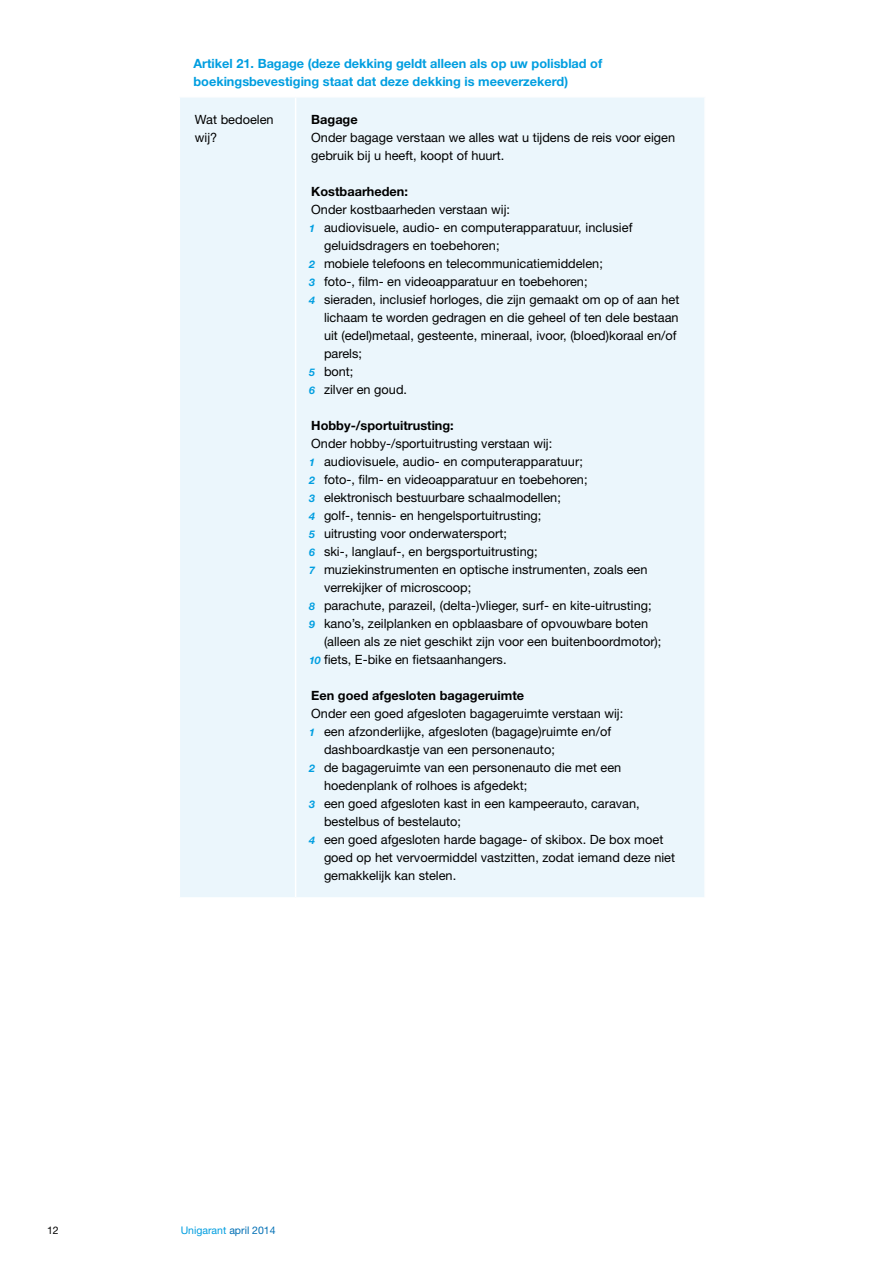
<style>
.page{position:relative;width:893px;height:1263px;background:#fff}
.page>*{position:absolute;margin:0;border:0;box-sizing:border-box;transform-origin:0 0}
.t1{font:12.75px/18px "Helvetica Neue LT Std";color:#000}
.t2{font:700 12.75px/18px "Helvetica Neue";color:#009ee0}
.t3{font:700 12.75px "Helvetica Neue LT Std";color:#000}
.t4{font:10.5px "Helvetica Neue";color:#009ee0}
.t5{font:10.5px "Helvetica Neue";color:#000}
.s1{font-family:"Helvetica Neue";font-weight:700;font-style:italic;font-size:10.5px;color:#009ee0}
.s2{color:#006fb4}
</style>
<div class="page">
<div style="left:180px;top:98px;width:524px;height:799px;background:#ebf6fc"></div>
<hr style="left:295px;top:98px;width:1px;height:799px;background:#fff">
<p class="t2" style="left:193px;top:54px;width:410px">Artikel 21. Bagage (deze dekking geldt alleen als op uw polisblad of boekingsbevestiging staat dat deze dekking is meeverzekerd)</p>
<p class="t1" style="left:195px;top:110px;width:80px">Wat bedoelen wij?</p>
<p class="t3" style="left:311px;top:111px;width:48px">Bagage</p>
<p class="t1" style="left:311px;top:128px;width:365px">Onder bagage verstaan we alles wat u tijdens de reis voor eigen gebruik bij u heeft, koopt of huurt.</p>
<p class="t3" style="left:311px;top:183px;width:98px">Kostbaarheden:</p>
<p class="t1" style="left:311px;top:200px;width:200px">Onder kostbaarheden verstaan wij:</p>
<p class="t1" style="left:309px;top:218px;width:325px"><span class="s1">1</span> audiovisuele, audio- en computerapparatuur, inclusief</p>
<p class="t1" style="left:324px;top:236px;width:177px">geluidsdragers en toebehoren;</p>
<p class="t1" style="left:309px;top:254px;width:295px"><span class="s1">2</span> mobiele telefoons en telecommunicatiemiddelen;</p>
<p class="t1" style="left:309px;top:272px;width:280px"><span class="s1">3</span> foto-, film- en videoapparatuur en toebehoren;</p>
<p class="t1" style="left:309px;top:290px;width:372px"><span class="s1">4</span> sieraden, inclusief horloges, die zijn gemaakt om op of aan het</p>
<p class="t1" style="left:324px;top:308px;width:356px">lichaam te worden gedragen en die geheel of ten dele bestaan</p>
<p class="t1" style="left:324px;top:326px;width:354px">uit (edel)metaal, gesteente, mineraal, ivoor, (bloed)koraal en/of</p>
<p class="t1" style="left:324px;top:344px;width:40px">parels;</p>
<p class="t1" style="left:309px;top:362px;width:46px"><span class="s1">5</span> bont;</p>
<p class="t1" style="left:309px;top:380px;width:99px"><span class="s1">6</span> zilver en goud.</p>
<p class="t3" style="left:311px;top:417px;width:144px">Hobby-/sportuitrusting:</p>
<p class="t1" style="left:311px;top:434px;width:243px">Onder hobby-/sportuitrusting verstaan wij:</p>
<p class="t1" style="left:309px;top:452px;width:275px"><span class="s1">1</span> audiovisuele, audio- en computerapparatuur;</p>
<p class="t1" style="left:309px;top:470px;width:280px"><span class="s1">2</span> foto-, film- en videoapparatuur en toebehoren;</p>
<p class="t1" style="left:309px;top:488px;width:253px"><span class="s1">3</span> elektronisch bestuurbare schaalmodellen;</p>
<p class="t1" style="left:309px;top:506px;width:234px"><span class="s1">4</span> golf-, tennis- en hengelsportuitrusting;</p>
<p class="t1" style="left:309px;top:524px;width:199px"><span class="s1">5</span> uitrusting voor onderwatersport;</p>
<p class="t1" style="left:309px;top:542px;width:230px"><span class="s1">6</span> ski-, langlauf-, en bergsportuitrusting;</p>
<p class="t1" style="left:309px;top:560px;width:340px"><span class="s1">7</span> muziekinstrumenten en optische instrumenten, zoals een</p>
<p class="t1" style="left:324px;top:578px;width:149px">verrekijker of microscoop;</p>
<p class="t1" style="left:309px;top:596px;width:344px"><span class="s1">8</span> parachute, parazeil, (delta-)vlieger, surf- en kite-uitrusting;</p>
<p class="t1" style="left:309px;top:614px;width:341px"><span class="s1">9</span> kano’s, zeilplanken en opblaasbare of opvouwbare boten</p>
<p class="t1" style="left:324px;top:632px;width:339px">(alleen als ze niet geschikt zijn voor een buitenboordmotor);</p>
<p class="t1" style="left:309px;top:650px;width:199px"><span class="s1">10</span> fiets, E-bike en fietsaanhangers.</p>
<p class="t3" style="left:311px;top:687px;width:214px">Een goed afgesloten bagageruimte</p>
<p class="t1" style="left:311px;top:704px;width:313px">Onder een goed afgesloten bagageruimte verstaan wij:</p>
<p class="t1" style="left:309px;top:722px;width:304px"><span class="s1">1</span> een afzonderlijke, afgesloten (bagage)ruimte en/of</p>
<p class="t1" style="left:324px;top:740px;width:232px">dashboardkastje van een personenauto;</p>
<p class="t1" style="left:309px;top:758px;width:314px"><span class="s1">2</span> de bagageruimte van een personenauto die met een</p>
<p class="t1" style="left:324px;top:776px;width:205px">hoedenplank of rolhoes is afgedekt;</p>
<p class="t1" style="left:309px;top:794px;width:332px"><span class="s1">3</span> een goed afgesloten kast in een kampeerauto, caravan,</p>
<p class="t1" style="left:324px;top:812px;width:138px">bestelbus of bestelauto;</p>
<p class="t1" style="left:309px;top:830px;width:356px"><span class="s1">4</span> een goed afgesloten harde bagage- of skibox. De box moet</p>
<p class="t1" style="left:324px;top:848px;width:353px">goed op het vervoermiddel vastzitten, zodat iemand deze niet</p>
<p class="t1" style="left:324px;top:866px;width:134px">gemakkelijk kan stelen.</p>
<p class="t5" style="left:47px;top:1224px;width:13px">12</p>
<p class="t4" style="left:181px;top:1224px;width:96px">Unigarant <span class="s2">april 2014</span></p>
</div>
